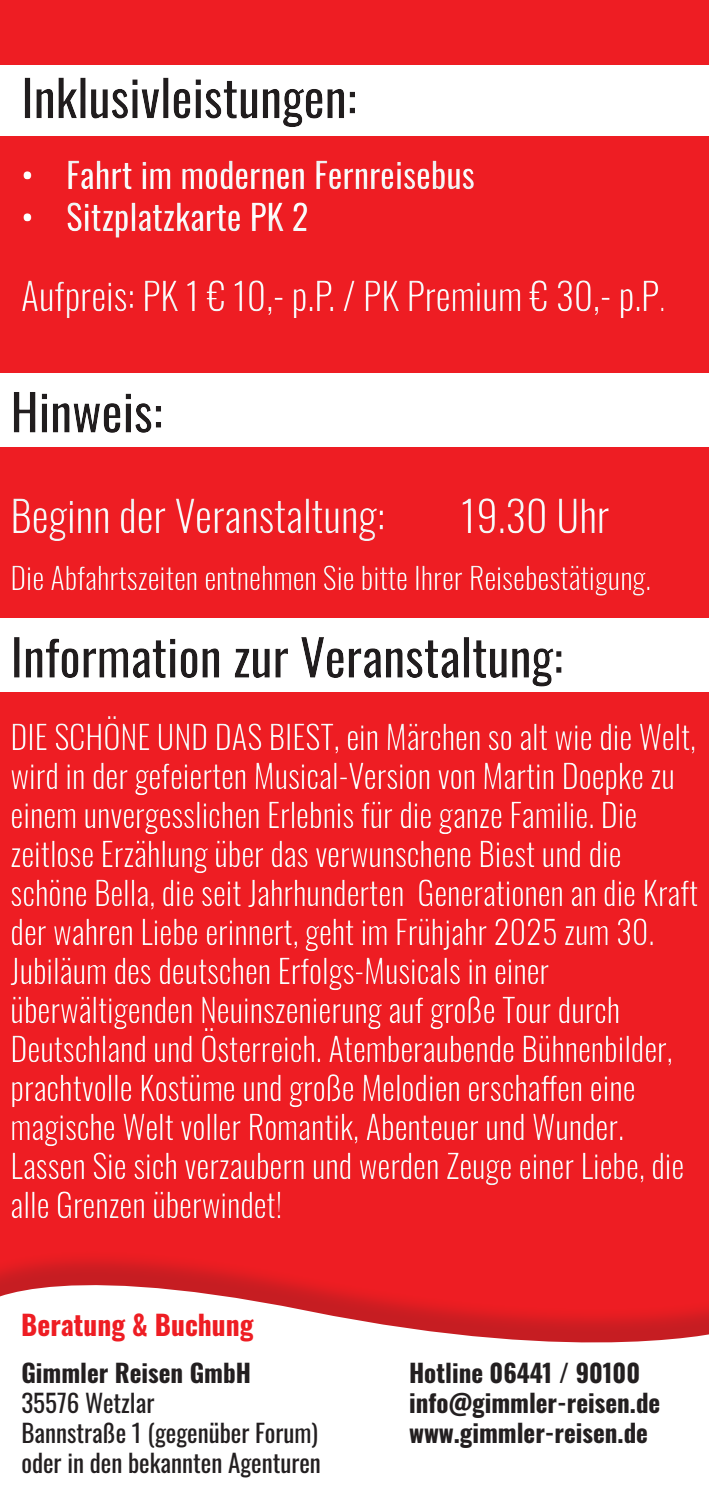
<style>
.page{position:relative;width:709px;height:1489px;background:#fff}
.page>*{position:absolute;margin:0;border:0;box-sizing:border-box;transform-origin:0 0}
.t1{font:300 42.5px "Oswald";color:#fff}
.t2{font:300 37.5px "Oswald";color:#fff}
.t3{font:35px "Oswald";color:#fff}
.t4{font:300 32.5px/39px "Oswald";color:#fff}
.t5{font:300 30px "Oswald";color:#fff}
.t6{font:700 27.5px "Oswald";color:#ee1d23}
.t7{font:700 25px "Oswald";color:#231f20}
.t8{font:25px "Oswald";color:#231f20}
.s1{font-size:30px}
</style>
<div class="page">
<div style="left:0;top:0;width:709px;height:1488px;background:#ee1d23"></div>
<svg style="left:0;top:1259px;width:709px;height:229px;background:#f6c6c7"></svg>
<div style="left:0;top:66px;width:709px;height:70px;background:#fff"></div>
<div style="left:11px;top:51px;width:675px;height:296px;background:#231f20;opacity:.2"></div>
<div style="left:0;top:373px;width:709px;height:73px;background:#fff"></div>
<div style="left:0;top:366px;width:672px;height:261px;background:#231f20;opacity:.2"></div>
<div style="left:0;top:611px;width:709px;height:639px;background:#231f20;opacity:.2"></div>
<p class="t3" style="left:21px;top:143px;width:455px">• Fahrt im modernen Fernreisebus</p>
<p class="t3" style="left:21px;top:185px;width:289px">• Sitzplatzkarte PK 2</p>
<p class="t2" style="left:21px;top:262px;width:645px">Aufpreis: PK 1 € 10,- p.P. / PK Premium € 30,- p.P<span class="s1">.</span></p>
<h1 class="t1" style="left:11px;top:478px;width:376px">Beginn der Veranstaltung:</h1>
<h1 class="t1" style="left:461px;top:478px;width:150px">19.30 Uhr</h1>
<p class="t5" style="left:11px;top:551px;width:642px">Die Abfahrtszeiten entnehmen Sie bitte Ihrer Reisebestätigung.</p>
<p class="t4" style="left:11px;top:713px;width:689px">DIE SCHÖNE UND DAS BIEST, ein Märchen so alt wie die Welt, wird in der gefeierten Musical-Version von Martin Doepke zu einem unvergesslichen Erlebnis für die ganze Familie. Die zeitlose Erzählung über das verwunschene Biest und die schöne Bella, die seit Jahrhunderten Generationen an die Kraft der wahren Liebe erinnert, geht im Frühjahr 2025 zum 30.<br>Jubiläum des deutschen Erfolgs-Musicals in einer überwältigenden Neuinszenierung auf große Tour durch Deutschland und Österreich. Atemberaubende Bühnenbilder, prachtvolle Kostüme und große Melodien erschaffen eine magische Welt voller Romantik, Abenteuer und Wunder.<br>Lassen Sie sich verzaubern und werden Zeuge einer Liebe, die alle Grenzen überwindet!</p>
<p class="t6" style="left:21px;top:1309px;width:234px">Beratung &amp; Buchung</p>
<p class="t7" style="left:21px;top:1359px;width:231px">Gimmler Reisen GmbH</p>
<p class="t7" style="left:409px;top:1359px;width:232px">Hotline 06441 / 90100</p>
<p class="t8" style="left:21px;top:1380px;width:134px">35576 Wetzlar</p>
<p class="t7" style="left:409px;top:1389px;width:253px">info@gimmler-reisen.de</p>
<p class="t8" style="left:21px;top:1410px;width:298px">Bannstraße 1 (gegenüber Forum)</p>
<p class="t7" style="left:409px;top:1419px;width:240px">www.gimmler-reisen.de</p>
<p class="t8" style="left:21px;top:1440px;width:301px">oder in den bekannten Agenturen</p>
</div>
